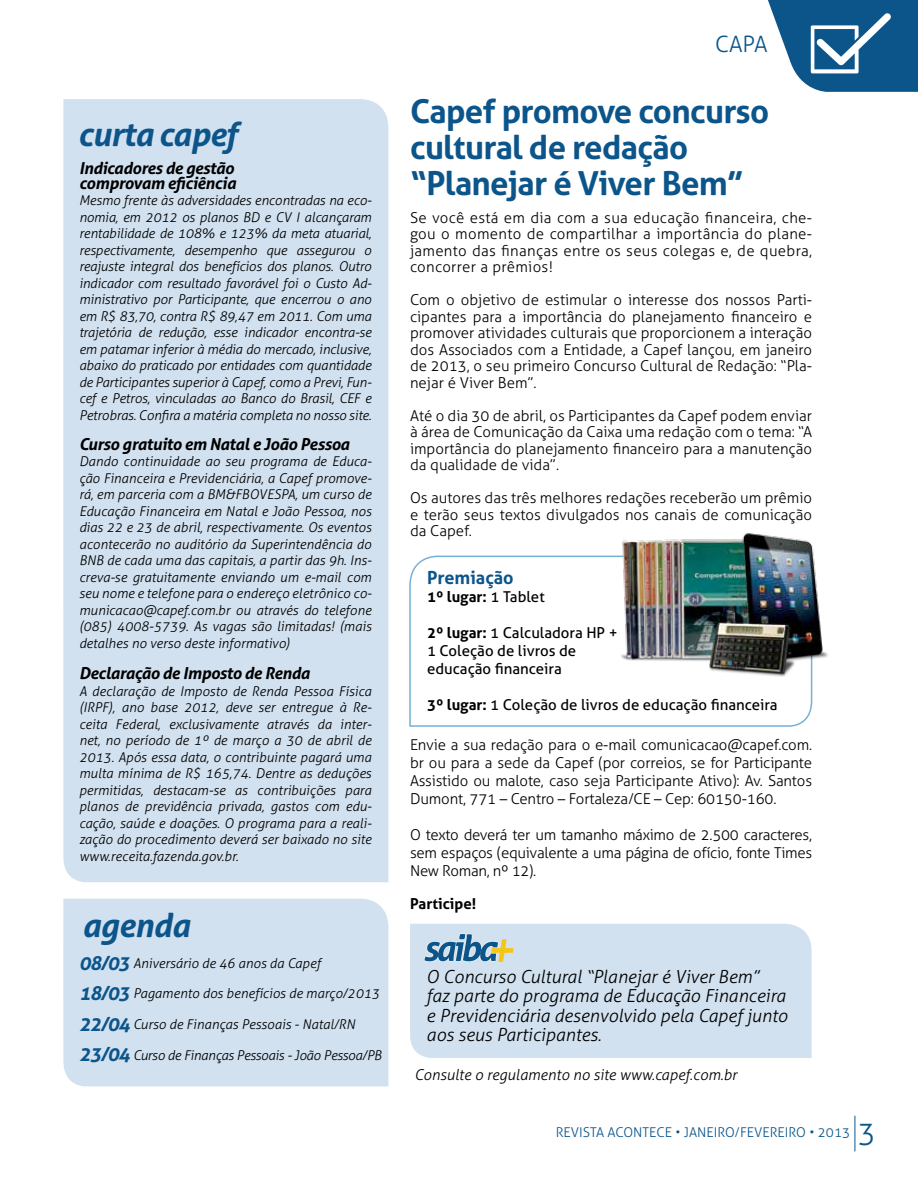
<style>
.page{position:relative;width:918px;height:1188px;background:#fff}
.page>*{position:absolute;margin:0;border:0;box-sizing:border-box;transform-origin:0 0}
.t1{font:700 33px/36px "Aller";letter-spacing:-.02em;color:#0c558b}
.t2{font:italic 700 33px "Aller";letter-spacing:-.02em;color:#0c558b}
.t3{font:300 30px "Aller";color:#0c558b}
.t4{font:300 22.5px "Aller";color:#0c558b}
.t5{font:italic 300 18px/19.5px "Aller";color:#000}
.t6{font:700 18px "Aller";color:#0c558b}
.t7{font:italic 700 16.5px/15px "Aller";letter-spacing:-.02em;color:#000}
.t8{font:300 15px/16.5px "Aller";color:#000;text-align:justify}
.t9{font:15px/18px "Aller";color:#000}
.t10{font:italic 300 15px "Aller";color:#000}
.t11{font:700 15px "Aller";color:#000}
.t12{font:italic 300 13.5px/16.5px "Aller";color:#000;text-align:justify}
.t13{font:italic 300 13.5px "Aller";letter-spacing:-.02em;color:#000}
.t14{font:300 13.5px "Aller";color:#0c558b}
.s1{font-weight:700;font-size:19.5px;color:#0c558b}
.s2{font-weight:400}
.s3{font-weight:700}
</style>
<div class="page">
<hr style="left:855px;top:1116px;width:1px;height:35px;background:#0c558b">
<svg style="left:768px;top:0;width:150px;height:92px"></svg>
<div style="left:410px;top:923px;width:402px;height:135px;background:#d2e1ef"></div>
<svg style="left:409px;top:556px;width:404px;height:171px"></svg>
<div style="left:63px;top:99px;width:325px;height:784px;background:#d2e1ef"></div>
<div style="left:63px;top:898px;width:325px;height:189px;background:#d2e1ef"></div>
<svg style="left:423px;top:932px;width:91px;height:31px;background:#94b1be"></svg>
<img style="left:621px;top:533px;width:207px;height:144px">
<h1 class="t2" style="left:78px;top:114px;width:161px">curta capef</h1>
<p class="t7" style="left:79px;top:160px;width:159px">Indicadores de gestão comprovam eficiência</p>
<p class="t12" style="left:79px;top:192px;width:294px">Mesmo frente às adversidades encontradas na eco&shy;nomia, em 2012 os planos BD e CV I alcançaram rentabilidade de 108% e 123% da meta atuarial, respectivamente, desempenho que assegurou o reajuste integral dos benefícios dos planos. Outro indicador com resultado favorável foi o Custo Ad&shy;ministrativo por Participante, que encerrou o ano em R$ 83,70, contra R$ 89,47 em 2011. Com uma trajetória de redução, esse indicador encontra-se em patamar inferior à média do mercado, inclusive, abaixo do praticado por entidades com quantidade de Participantes superior à Capef, como a Previ, Fun&shy;cef e Petros, vinculadas ao Banco do Brasil, CEF e Petrobras. Confira a matéria completa no nosso site.</p>
<p class="t7" style="left:79px;top:436px;width:272px">Curso gratuito em Natal e João Pessoa</p>
<p class="t12" style="left:79px;top:453px;width:294px">Dando continuidade ao seu programa de Educa&shy;ção Financeira e Previdenciária, a Capef promove&shy;rá, em parceria com a BM&amp;FBOVESPA, um curso de Educação Financeira em Natal e João Pessoa, nos dias 22 e 23 de abril, respectivamente. Os eventos acontecerão no auditório da Superintendência do BNB de cada uma das capitais, a partir das 9h. Ins&shy;creva-se gratuitamente enviando um e-mail com seu nome e telefone para o endereço eletrônico co&shy;municacao@capef.com.br ou através do telefone (085) 4008-5739. As vagas são limitadas! (mais detalhes no verso deste informativo)</p>
<p class="t7" style="left:79px;top:666px;width:233px">Declaração de Imposto de Renda</p>
<p class="t12" style="left:79px;top:683px;width:294px">A declaração de Imposto de Renda Pessoa Física (IRPF), ano base 2012, deve ser entregue à Re&shy;ceita Federal, exclusivamente através da inter&shy;net, no período de 1º de março a 30 de abril de 2013. Após essa data, o contribuinte pagará uma multa mínima de R$ 165,74. Dentre as deduções permitidas, destacam-se as contribuições para planos de previdência privada, gastos com edu&shy;cação, saúde e doações. O programa para a reali&shy;zação do procedimento deverá ser baixado no site www.receita.fazenda.gov.br.</p>
<h1 class="t2" style="left:82px;top:905px;width:110px">agenda</h1>
<p class="t12" style="left:79px;top:949px;width:302px;line-height:29.7px"><span class="s1">08/03</span> Aniversário de 46 anos da Capef<br><span class="s1">18/03</span> Pagamento dos benefícios de março/2013</p>
<p class="t12" style="left:79px;top:1016px;width:278px"><span class="s1">22/04</span> Curso de Finanças Pessoais - Natal/RN</p>
<p class="t13" style="left:79px;top:1047px;width:304px"><span class="s1">23/04</span> Curso de Finanças Pessoais - João Pessoa/PB</p>
<h3 class="t4" style="left:715px;top:31px;width:54px">CAPA</h3>
<h1 class="t1" style="left:410px;top:94px;width:361px">Capef promove concurso cultural de redação “Planejar é Viver Bem”</h1>
<p class="t8" style="left:410px;top:209px;width:404px">Se você está em dia com a sua educação financeira, che&shy;gou o momento de compartilhar a importância do plane&shy;jamento das finanças entre os seus colegas e, de quebra, concorrer a prêmios!</p>
<p class="t8" style="left:410px;top:292px;width:404px">Com o objetivo de estimular o interesse dos nossos Parti&shy;cipantes para a importância do planejamento financeiro e promover atividades culturais que proporcionem a interação dos Associados com a Entidade, a Capef lançou, em janeiro de 2013, o seu primeiro Concurso Cultural de Redação: “Pla&shy;nejar é Viver Bem”.</p>
<p class="t8" style="left:410px;top:407px;width:404px">Até o dia 30 de abril, os Participantes da Capef podem enviar à área de Comunicação da Caixa uma redação com o tema: “A importância do planejamento financeiro para a manutenção da qualidade de vida”.</p>
<p class="t8" style="left:410px;top:490px;width:404px">Os autores das três melhores redações receberão um prêmio e terão seus textos divulgados nos canais de comunicação da Capef.</p>
<h3 class="t6" style="left:427px;top:566px;width:88px">Premiação</h3>
<p class="t11" style="left:427px;top:587px;width:119px">1º lugar: <span class="s2">1 Tablet</span></p>
<p class="t9" style="left:427px;top:623px;width:192px"><span class="s3">2º lugar:</span> 1 Calculadora HP +<br>1 Coleção de livros de educação financeira</p>
<p class="t9" style="left:427px;top:695px;width:352px"><span class="s3">3º lugar:</span> 1 Coleção de livros de educação financeira</p>
<p class="t8" style="left:410px;top:736px;width:404px;line-height:18px">Envie a sua redação para o e-mail comunicacao@capef.com. br ou para a sede da Capef (por correios, se for Participante Assistido ou malote, caso seja Participante Ativo): Av. Santos Dumont, 771 – Centro – Fortaleza/CE – Cep: 60150-160.</p>
<p class="t8" style="left:410px;top:826px;width:404px;line-height:18px">O texto deverá ter um tamanho máximo de 2.500 caracteres, sem espaços (equivalente a uma página de ofício, fonte Times New Roman, nº 12).</p>
<p class="t11" style="left:410px;top:894px;width:68px">Participe!</p>
<h3 class="t5" style="left:426px;top:967px;width:363px">O Concurso Cultural “Planejar é Viver Bem”<br>faz parte do programa de Educação Financeira e Previdenciária desenvolvido pela Capef junto aos seus Participantes.</h3>
<p class="t10" style="left:415px;top:1066px;width:325px">Consulte o regulamento no site www.capef.com.br</p>
<p class="t14" style="left:556px;top:1124px;width:296px">REVISTA ACONTECE • JANEIRO/FEVEREIRO • 2013</p>
<h2 class="t3" style="left:858px;top:1115px;width:19px">3</h2>
</div>
